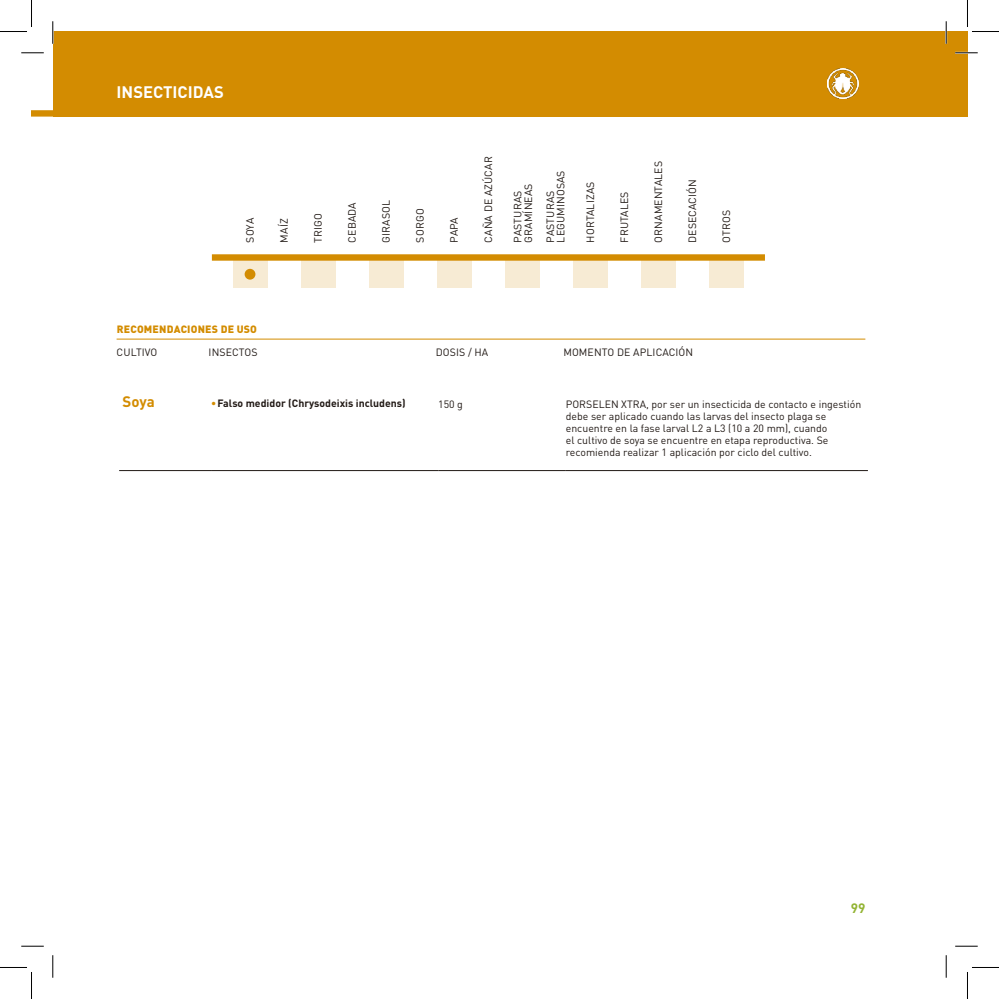
<style>
.page{position:relative;width:999px;height:999px;background:#fff}
.page>*{position:absolute;margin:0;border:0;box-sizing:border-box;transform-origin:0 0}
.t1{font:700 16.5px "DIN Pro";color:#fff}
.t2{font:700 15px "DIN Pro";color:#d38c01}
.t3{font:700 13.5px "DIN Pro";color:#93b434}
.t4{font:10.5px/12px "DIN Pro";color:#211915}
.t5{font:700 10.5px "DIN Pro";color:#211915}
.t6{font:900 10.5px "DIN Pro";letter-spacing:.02em;color:#d38c01}
.s1{color:#d38c01}
</style>
<div class="page">
<hr style="left:117px;top:339px;width:748px;height:1px;background:#d38c01">
<div style="left:233px;top:261px;width:34px;height:27px;background:#f7ebd4"></div>
<div style="left:301px;top:261px;width:34px;height:27px;background:#f7ebd4"></div>
<div style="left:369px;top:261px;width:34px;height:27px;background:#f7ebd4"></div>
<div style="left:437px;top:261px;width:34px;height:27px;background:#f7ebd4"></div>
<div style="left:505px;top:261px;width:34px;height:27px;background:#f7ebd4"></div>
<div style="left:573px;top:261px;width:34px;height:27px;background:#f7ebd4"></div>
<div style="left:641px;top:261px;width:34px;height:27px;background:#f7ebd4"></div>
<div style="left:709px;top:261px;width:34px;height:27px;background:#f7ebd4"></div>
<div style="left:212px;top:254px;width:553px;height:7px;background:#d38c01"></div>
<div style="left:244px;top:269px;width:11px;height:10px;background:#d38c01;border-radius:50%"></div>
<div style="left:32px;top:31px;width:935px;height:86px;background:#d38c01"></div>
<hr style="left:119px;top:470px;width:92px;height:1px;background:#211915">
<hr style="left:211px;top:470px;width:227px;height:1px;background:#211915">
<hr style="left:438px;top:470px;width:128px;height:1px;background:#211915">
<hr style="left:566px;top:470px;width:301px;height:1px;background:#211915">
<img style="left:827px;top:68px;width:31px;height:31px">
<hr style="left:21px;top:52px;width:23px;height:2px;background:#fff">
<hr style="left:955px;top:52px;width:22px;height:2px;background:#fff">
<hr style="left:52px;top:21px;width:2px;height:23px;background:#fff">
<hr style="left:945px;top:21px;width:2px;height:23px;background:#fff">
<svg style="left:21px;top:53px;width:23px;height:1px"></svg>
<svg style="left:955px;top:53px;width:22px;height:1px"></svg>
<svg style="left:21px;top:945px;width:23px;height:1px"></svg>
<svg style="left:955px;top:945px;width:22px;height:1px"></svg>
<svg style="left:53px;top:21px;width:1px;height:23px"></svg>
<svg style="left:53px;top:955px;width:1px;height:22px"></svg>
<svg style="left:945px;top:21px;width:1px;height:23px"></svg>
<svg style="left:945px;top:955px;width:1px;height:22px"></svg>
<svg style="left:0;top:0;width:32px;height:32px"></svg>
<svg style="left:0;top:967px;width:32px;height:31px"></svg>
<svg style="left:967px;top:0;width:31px;height:32px"></svg>
<svg style="left:967px;top:967px;width:31px;height:31px"></svg>
<h1 class="t1" style="left:117px;top:78px;width:109px">INSECTICIDAS</h1>
<p class="t4" style="left:243px;top:242px;width:26px;rotate:-90deg">SOYA</p>
<p class="t4" style="left:277px;top:242px;width:26px;rotate:-90deg">MAÍZ</p>
<p class="t4" style="left:311px;top:242px;width:31px;rotate:-90deg">TRIGO</p>
<p class="t4" style="left:345px;top:242px;width:42px;rotate:-90deg">CEBADA</p>
<p class="t4" style="left:379px;top:242px;width:44px;rotate:-90deg">GIRASOL</p>
<p class="t4" style="left:413px;top:242px;width:35px;rotate:-90deg">SORGO</p>
<p class="t4" style="left:447px;top:242px;width:27px;rotate:-90deg">PAPA</p>
<p class="t4" style="left:482px;top:242px;width:88px;rotate:-90deg">CAÑA DE AZÚCAR</p>
<p class="t4" style="left:512px;top:242px;width:61px;line-height:10.5px;rotate:-90deg">PASTURAS<br>GRAMÍNEAS</p>
<p class="t4" style="left:544px;top:242px;width:74px;line-height:10.5px;rotate:-90deg">PASTURAS<br>LEGUMINOSAS</p>
<p class="t4" style="left:584px;top:242px;width:62px;rotate:-90deg">HORTALIZAS</p>
<p class="t4" style="left:618px;top:242px;width:52px;rotate:-90deg">FRUTALES</p>
<p class="t4" style="left:652px;top:242px;width:83px;rotate:-90deg">ORNAMENTALES</p>
<p class="t4" style="left:686px;top:242px;width:64px;rotate:-90deg">DESECACIÓN</p>
<p class="t4" style="left:720px;top:242px;width:34px;rotate:-90deg">OTROS</p>
<p class="t6" style="left:117px;top:320px;width:142px">RECOMENDACIONES DE USO</p>
<p class="t4" style="left:117px;top:346px;width:42px">CULTIVO</p>
<p class="t4" style="left:208px;top:346px;width:50px">INSECTOS</p>
<p class="t4" style="left:435px;top:346px;width:54px">DOSIS / HA</p>
<p class="t4" style="left:563px;top:346px;width:131px">MOMENTO DE APLICACIÓN</p>
<h2 class="t2" style="left:123px;top:389px;width:34px">Soya</h2>
<p class="t5" style="left:211px;top:394px;width:196px"><span class="s1">•</span>Falso medidor (Chrysodeixis includens)</p>
<p class="t4" style="left:438px;top:397px;width:26px">150 g</p>
<p class="t4" style="left:566px;top:397px;width:297px">PORSELEN XTRA, por ser un insecticida de contacto e ingestión debe ser aplicado cuando las larvas del insecto plaga se encuentre en la fase larval L2 a L3 (10 a 20 mm), cuando<br>el cultivo de soya se encuentre en etapa reproductiva. Se recomienda realizar 1 aplicación por ciclo del cultivo.</p>
<p class="t3" style="left:850px;top:896px;width:16px">99</p>
</div>
